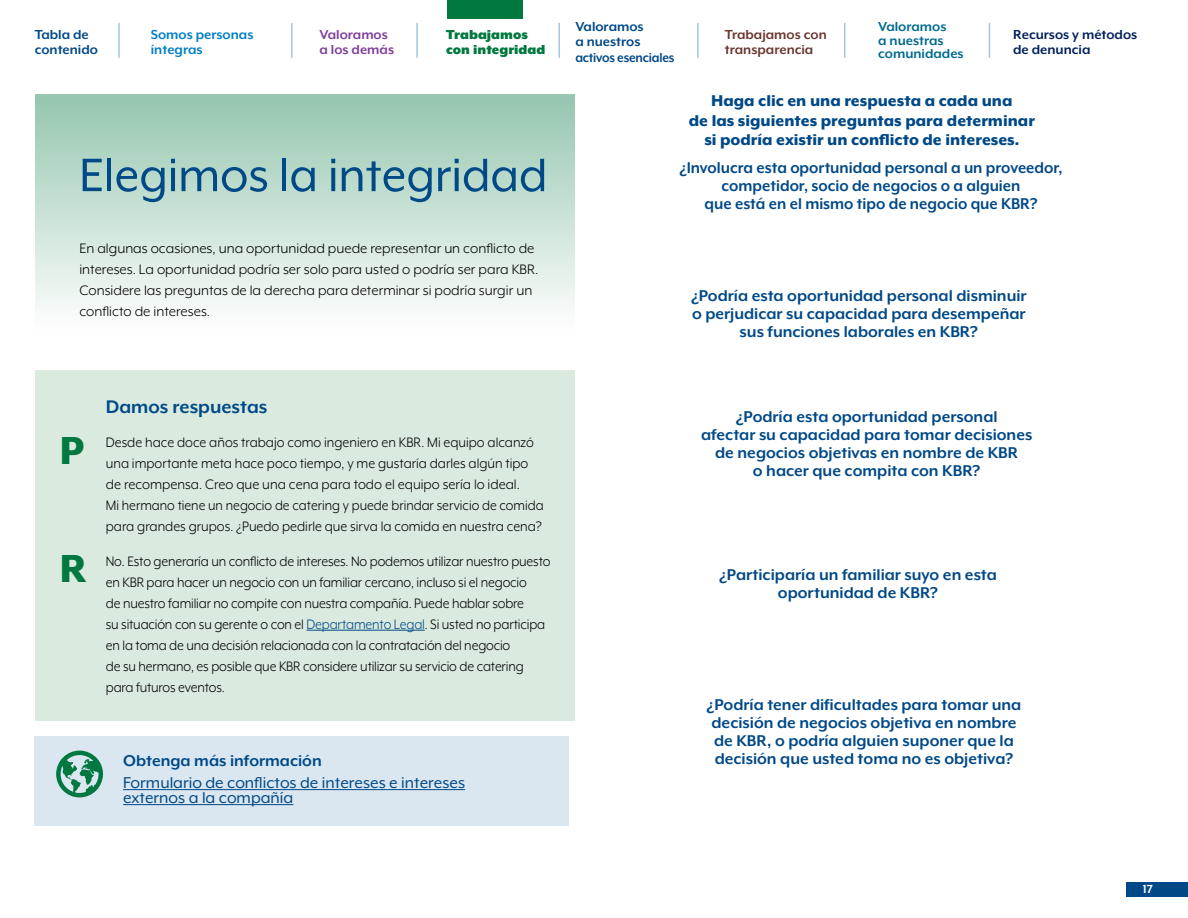
<style>
.page{position:relative;width:1188px;height:918px;background:#fff}
.page>*{position:absolute;margin:0;border:0;box-sizing:border-box;transform-origin:0 0}
.t1{font:54px "Mr Eaves XL Mod OT";color:#004987}
.t2{font:800 45px "Mr Eaves XL Mod OT";color:#00783f}
.t3{font:700 21px "Mr Eaves XL Mod OT";color:#004987}
.t4{font:700 18px/18px "Mr Eaves XL Mod OT";color:#004987;text-align:center}
.t5{font:700 18px/18px "Mr Eaves XL Mod OT";color:#004987;text-align:center;scale:.95 1}
.t6{font:800 18px/19.5px "Mr Eaves XL Mod OT";color:#004987;text-align:center}
.t7{font:18px/15px "Mr Eaves XL Mod OT";color:#004987}
.t8{font:15.75px/21px "Mr Eaves XL Mod OT";color:#000;scale:.94 1}
.t9{font:15.75px/21px "Mr Eaves XL Mod OT";color:#000;scale:.95 1}
.t10{font:15.75px/21px "Mr Eaves XL Mod OT";color:#000}
.t11{font:700 15px/15px "Mr Eaves XL Mod OT";color:#004987}
.t12{font:700 15px/13.5px "Mr Eaves XL Mod OT";color:#006b8e}
.t13{font:700 15px/15px "Mr Eaves XL Mod OT";color:#6a3730}
.t14{font:700 15px/15px "Mr Eaves XL Mod OT";color:#00205c}
.t15{font:900 15px/15px "Mr Eaves XL Mod OT";color:#00783f}
.t16{font:700 15px/15px "Mr Eaves XL Mod OT";color:#007fc5}
.t17{font:700 15px/15px "Mr Eaves XL Mod OT";color:#7f3f98}
.t18{font:700 15px/15px "Mr Eaves XL Mod OT";color:#00783f}
.t19{font:700 13.5px "Mr Eaves XL Mod OT";color:#fff}
.s1{color:#004987}
</style>
<div class="page">
<hr style="left:118px;top:23px;width:2px;height:34px;background:#a2c7e2">
<hr style="left:291px;top:23px;width:2px;height:34px;background:#a2c7e2">
<hr style="left:416px;top:23px;width:2px;height:34px;background:#a2c7e2">
<hr style="left:558px;top:23px;width:2px;height:34px;background:#a2c7e2">
<hr style="left:697px;top:23px;width:2px;height:34px;background:#a2c7e2">
<hr style="left:844px;top:23px;width:2px;height:34px;background:#a2c7e2">
<hr style="left:989px;top:23px;width:1px;height:34px;background:#a2c7e2">
<svg style="left:35px;top:94px;width:540px;height:215px;background:#c4dfd2"></svg>
<div style="left:447px;top:0;width:76px;height:18px;background:#00783f"></div>
<div style="left:35px;top:737px;width:534px;height:89px;background:#dae7f0"></div>
<hr style="left:123px;top:789px;width:342px;height:1px;background:#004987">
<hr style="left:123px;top:804px;width:170px;height:1px;background:#004987">
<svg style="left:56px;top:751px;width:47px;height:46px"></svg>
<div style="left:35px;top:370px;width:540px;height:351px;background:#daeadf"></div>
<hr style="left:307px;top:630px;width:118px;height:1px;background:#004987">
<div style="left:1126px;top:882px;width:62px;height:14px;background:#004987"></div>
<p class="t11" style="left:35px;top:27px;width:65px">Tabla de contenido</p>
<p class="t16" style="left:151px;top:27px;width:104px">Somos personas íntegras</p>
<p class="t17" style="left:320px;top:27px;width:76px">Valoramos a los demás</p>
<p class="t18" style="left:476px;top:27px;width:64px;text-indent:-9px">bajamos ntegridad</p>
<p class="t11" style="left:575px;top:19px;width:101px">Valoramos<br>a nuestros activos esenciales</p>
<p class="t13" style="left:725px;top:27px;width:103px">Trabajamos con transparencia</p>
<p class="t12" style="left:878px;top:20px;width:87px">Valoramos<br>a nuestras comunidades</p>
<p class="t14" style="left:1013px;top:27px;width:126px">Recursos y métodos de denuncia</p>
<p class="t15" style="left:446px;top:27px;width:101px">Trabajamos con integridad</p>
<h1 class="t1" style="left:79px;top:146px;width:470px">Elegimos la integridad</h1>
<p class="t10" style="left:79px;top:237px;width:461px">En algunas ocasiones, una oportunidad puede representar un conflicto de intereses. La oportunidad podría ser solo para usted o podría ser para KBR.<br>Considere las preguntas de la derecha para determinar si podría surgir un conflicto de intereses.</p>
<h2 class="t2" style="left:59px;top:425px;width:26px">P</h2>
<h2 class="t2" style="left:59px;top:543px;width:28px">R</h2>
<p class="t3" style="left:106px;top:395px;width:163px">Damos respuestas</p>
<p class="t9" style="left:106px;top:432px;width:462px">Desde hace doce años trabajo como ingeniero en KBR. Mi equipo alcanzó una importante meta hace poco tiempo, y me gustaría darles algún tipo de recompensa. Creo que una cena para todo el equipo sería lo ideal.<br>Mi hermano tiene un negocio de catering y puede brindar servicio de comida para grandes grupos. ¿Puedo pedirle que sirva la comida en nuestra cena?</p>
<p class="t8" style="left:106px;top:550px;width:475px">No. Esto generaría un conflicto de intereses. No podemos utilizar nuestro puesto en KBR para hacer un negocio con un familiar cercano, incluso si el negocio<br>de nuestro familiar no compite con nuestra compañía. Puede hablar sobre<br>su situación con su gerente o con el <span class="s1">Departamento Legal</span>. Si usted no participa en la toma de una decisión relacionada con la contratación del negocio<br>de su hermano, es posible que KBR considere utilizar su servicio de catering para futuros eventos.</p>
<p class="t4" style="left:123px;top:752px;width:200px">Obtenga más información</p>
<p class="t7" style="left:123px;top:775px;width:344px">Formulario de conflictos de intereses e intereses externos a la compañía</p>
<p class="t6" style="left:689px;top:91px;width:347px">Haga clic en una respuesta a cada una<br>de las siguientes preguntas para determinar si podría existir un conflicto de intereses.</p>
<p class="t5" style="left:679px;top:159px;width:405px">¿Involucra esta oportunidad personal a un proveedor, competidor, socio de negocios o a alguien<br>que está en el mismo tipo de negocio que KBR?</p>
<p class="t4" style="left:691px;top:286px;width:337px">¿Podría esta oportunidad personal disminuir o perjudicar su capacidad para desempeñar sus funciones laborales en KBR?</p>
<p class="t4" style="left:701px;top:407px;width:333px">¿Podría esta oportunidad personal<br>afectar su capacidad para tomar decisiones de negocios objetivas en nombre de KBR<br>o hacer que compita con KBR?</p>
<p class="t4" style="left:719px;top:566px;width:279px">¿Participaría un familiar suyo en esta oportunidad de KBR?</p>
<p class="t4" style="left:707px;top:696px;width:316px;text-align:left">¿Podría tener dificultades para tomar una decisión de negocios objetiva en nombre de KBR, o podría alguien suponer que la decisión que usted toma no es objetiva?</p>
<p class="t19" style="left:1143px;top:881px;width:12px">17</p>
</div>
